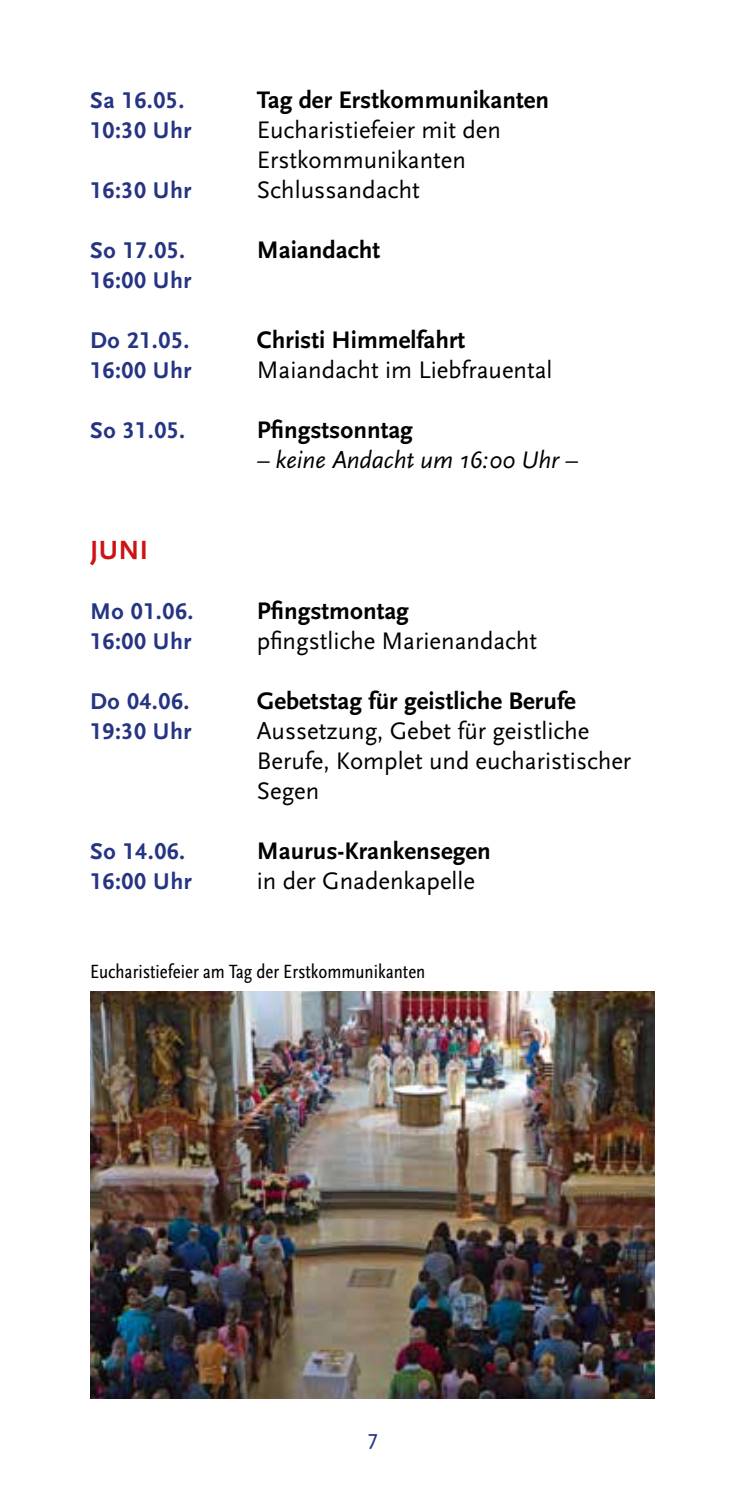
<style>
.page{position:relative;width:745px;height:1489px;background:#fff}
.page>*{position:absolute;margin:0;border:0;box-sizing:border-box;transform-origin:0 0}
.t1{font:700 27.5px "Scala Sans";color:#cd1316}
.t2{font:25px/30px "Scala Sans";color:#000}
.t3{font:700 25px "Scala Sans";color:#000}
.t4{font:italic 25px "Scala Sans";color:#000}
.t5{font:700 23.75px "Scala Sans LF";letter-spacing:.025em;color:#253483}
.t6{font:22.5px "Scala Sans LF";color:#253483}
.t7{font:20px "Scala Sans Regular Con";color:#000}
</style>
<div class="page">
<img style="left:90px;top:991px;width:564px;height:407px">
<p class="t5" style="left:90px;top:88px;width:96px">Sa 16.05.</p>
<p class="t3" style="left:257px;top:87px;width:294px">Tag der Erstkommunikanten</p>
<p class="t5" style="left:90px;top:118px;width:103px">10:30 Uhr</p>
<p class="t2" style="left:257px;top:116px;width:245px">Eucharistiefeier mit den<br>Erstkommunikanten</p>
<p class="t5" style="left:90px;top:178px;width:103px">16:30 Uhr</p>
<p class="t2" style="left:257px;top:176px;width:164px">Schlussandacht</p>
<p class="t5" style="left:90px;top:238px;width:97px">So 17.05.</p>
<p class="t3" style="left:257px;top:237px;width:125px">M aiandacht</p>
<p class="t5" style="left:90px;top:268px;width:103px">16:00 Uhr</p>
<p class="t5" style="left:90px;top:328px;width:101px">Do 21.05.</p>
<p class="t3" style="left:257px;top:327px;width:210px">Christi Himmelfahrt</p>
<p class="t5" style="left:90px;top:358px;width:103px">16:00 Uhr</p>
<p class="t2" style="left:257px;top:356px;width:297px">Maiandacht im Liebfrauental</p>
<p class="t5" style="left:90px;top:418px;width:97px">So 31.05.</p>
<p class="t3" style="left:257px;top:417px;width:157px">Pfingstsonntag</p>
<p class="t4" style="left:257px;top:447px;width:322px">– keine Andacht um 16:00 Uhr –</p>
<p class="t1" style="left:90px;top:534px;width:59px">Juni</p>
<p class="t5" style="left:90px;top:598px;width:105px">Mo 01.06.</p>
<p class="t3" style="left:257px;top:597px;width:153px">Pfingstmontag</p>
<p class="t5" style="left:90px;top:628px;width:103px">16:00 Uhr</p>
<p class="t2" style="left:257px;top:626px;width:281px">pfingstliche Marienandacht</p>
<p class="t5" style="left:90px;top:688px;width:101px">Do 04.06.</p>
<p class="t3" style="left:257px;top:687px;width:320px">Gebetstag für geistliche Berufe</p>
<p class="t5" style="left:90px;top:718px;width:103px">19:30 Uhr</p>
<p class="t2" style="left:257px;top:716px;width:376px">Aussetzung, Gebet für geistliche<br>Berufe, Komplet und eucharistischer<br>Segen</p>
<p class="t5" style="left:90px;top:838px;width:97px">So 14.06.</p>
<p class="t3" style="left:257px;top:837px;width:235px">M aurus-Krankensegen</p>
<p class="t5" style="left:90px;top:868px;width:103px">16:00 Uhr</p>
<p class="t2" style="left:257px;top:866px;width:219px">in der Gnadenkapelle</p>
<p class="t7" style="left:90px;top:960px;width:336px">Eucharistiefeier am Tag der Erstkommunikanten</p>
<p class="t6" style="left:366px;top:1428px;width:13px">7</p>
</div>
